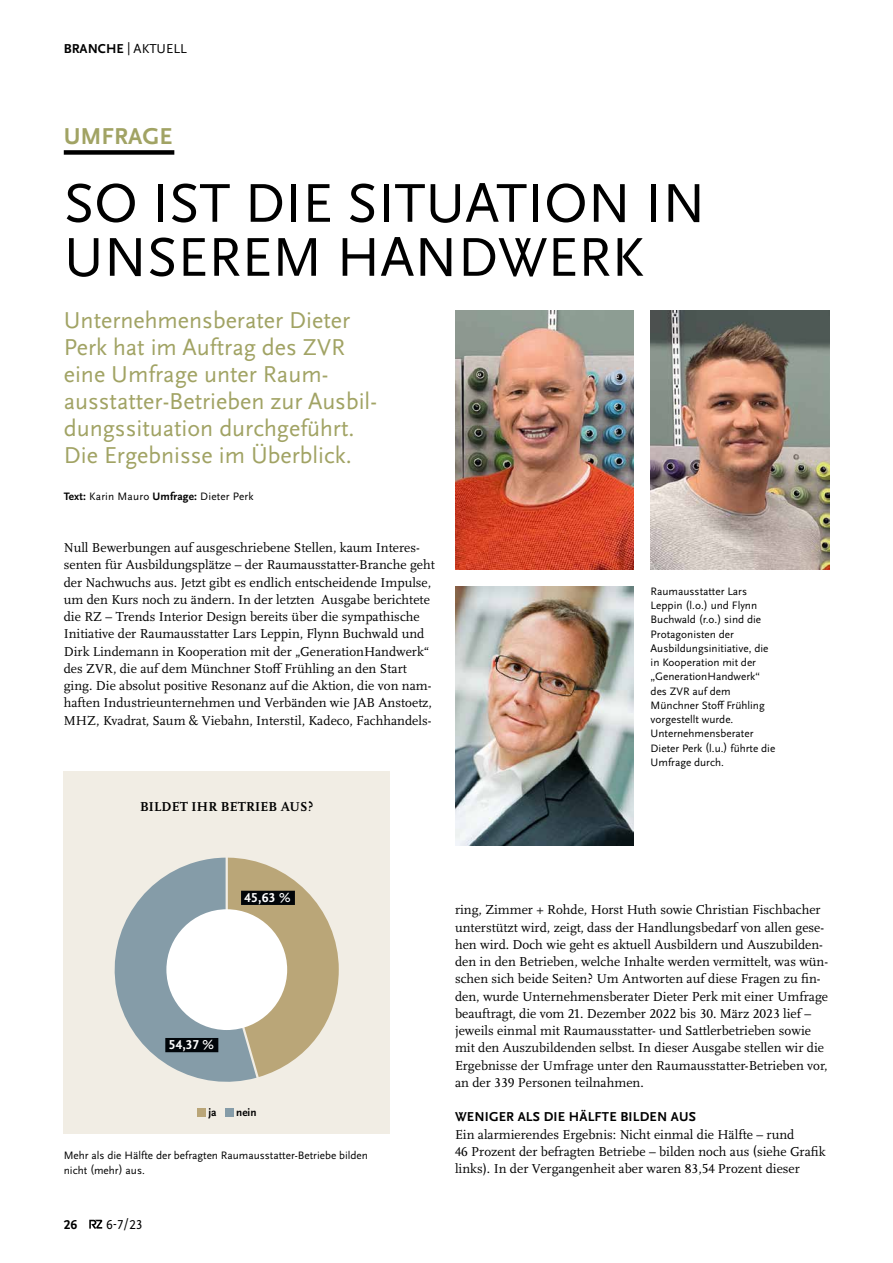
<style>
.page{position:relative;width:893px;height:1263px;background:#fff}
.page>*{position:absolute;margin:0;border:0;box-sizing:border-box;transform-origin:0 0}
.t1{font:57px/54px "Scala Sans OT";color:#000}
.t2{font:24px/27px "Scala Sans OT";color:#a1a364}
.t3{font:700 24px "Scala Sans OT";color:#a1a364}
.t4{font:13.5px/17.2px "Scala OT";color:#000}
.t5{font:700 13.5px "Scala Sans OT";letter-spacing:.015em;color:#000}
.t6{font:13.5px "Scala Sans OT";color:#000}
.t7{font:700 13.5px "Scala OT";letter-spacing:.015em;color:#000}
.t8{font:700 13.5px "Scala Sans OT";letter-spacing:.015em;color:#fff}
.t9{font:11.25px/14.2px "Scala Sans OT";color:#000}
.t10{font:700 11.25px "Scala Sans OT";color:#000}
.s1{font-weight:700}
</style>
<div class="page">
<div style="left:64px;top:771px;width:326px;height:362px;background:#f1ede4"></div>
<svg style="left:115px;top:858px;width:224px;height:224px"></svg>
<div style="left:166px;top:909px;width:121px;height:121px;background:#fff;border-radius:50%"></div>
<div style="left:165px;top:1038px;width:53px;height:14px;background:#010509"></div>
<div style="left:241px;top:891px;width:54px;height:14px;background:#010509"></div>
<div style="left:197px;top:1108px;width:9px;height:8px;background:#baa678"></div>
<div style="left:225px;top:1108px;width:8px;height:8px;background:#859ca8"></div>
<svg style="left:89px;top:1220px;width:13px;height:8px"></svg>
<div style="left:64px;top:150px;width:110px;height:5px;background:#000"></div>
<img style="left:651px;top:311px;width:178px;height:258px">
<img style="left:455px;top:311px;width:179px;height:258px">
<img style="left:455px;top:586px;width:179px;height:259px">
<p class="t6" style="left:64px;top:42px;width:124px"><span class="s1">BRANCHE</span> | AKTUELL</p>
<h2 class="t3" style="left:64px;top:123px;width:110px">UMFRAGE</h2>
<h1 class="t1" style="left:64px;top:177px;width:643px">SO IST DIE SITUATION IN<br>UNSEREM HANDWERK</h1>
<h2 class="t2" style="left:64px;top:307px;width:315px">Unternehmensberater Dieter<br>Perk hat im Auftrag des ZVR eine Umfrage unter Raum&shy;ausstatter-Betrieben zur Ausbil&shy;dungssituation durchgeführt.<br>Die Ergebnisse im Überblick.</h2>
<p class="t9" style="left:64px;top:490px;width:191px"><span class="s1">Text:</span> Karin Mauro <span class="s1">Umfrage:</span> Dieter Perk</p>
<p class="t4" style="left:64px;top:539px;width:373px">Null Bewerbungen auf ausgeschriebene Stellen, kaum Interes&shy;senten für Ausbildungsplätze – der Raumausstatter-Branche geht der Nachwuchs aus. Jetzt gibt es endlich entscheidende Impulse, um den Kurs noch zu ändern. In der letzten Ausgabe berichtete die RZ – Trends Interior Design bereits über die sympathische Initiative der Raumausstatter Lars Leppin, Flynn Buchwald und Dirk Lindemann in Kooperation mit der „GenerationHandwerk“ des ZVR, die auf dem Münchner Stoff Frühling an den Start ging. Die absolut positive Resonanz auf die Aktion, die von nam&shy;haften Industrieunternehmen und Verbänden wie JAB Anstoetz, MHZ, Kvadrat, Saum &amp; Viebahn, Interstil, Kadeco, Fachhandels-</p>
<p class="t7" style="left:140px;top:799px;width:175px">BILDET IHR BETRIEB AUS?</p>
<p class="t9" style="left:651px;top:584px;width:126px">Raumausstatter Lars<br>Leppin (l.o.) und Flynn<br>Buchwald (r.o.) sind die<br>Protagonisten der<br>Ausbildungsinitiative, die in Kooperation mit der „GenerationHandwerk“ des ZVR auf dem<br>Münchner Stoff Frühling vorgestellt wurde.<br>Unternehmensberater<br>Dieter Perk (l.u.) führte die<br>Umfrage durch.</p>
<p class="t8" style="left:245px;top:890px;width:48px">45,63 %</p>
<p class="t8" style="left:169px;top:1037px;width:47px">54,37 %</p>
<p class="t10" style="left:208px;top:1106px;width:10px">ja</p>
<p class="t10" style="left:236px;top:1106px;width:22px">nein</p>
<p class="t9" style="left:64px;top:1149px;width:306px">Mehr als die Hälfte der befragten Raumausstatter-Betriebe bilden nicht (mehr) aus.</p>
<p class="t5" style="left:64px;top:1217px;width:15px">26</p>
<p class="t6" style="left:106px;top:1217px;width:38px">6-7/23</p>
<p class="t4" style="left:455px;top:902px;width:375px">ring, Zimmer + Rohde, Horst Huth sowie Christian Fischbacher unterstützt wird, zeigt, dass der Handlungsbedarf von allen gese&shy;hen wird. Doch wie geht es aktuell Ausbildern und Auszubilden&shy;den in den Betrieben, welche Inhalte werden vermittelt, was wün&shy;schen sich beide Seiten? Um Antworten auf diese Fragen zu fin&shy;den, wurde Unternehmensberater Dieter Perk mit einer Umfrage beauftragt, die vom 21. Dezember 2022 bis 30. März 2023 lief – jeweils einmal mit Raumausstatter- und Sattlerbetrieben sowie mit den Auszubildenden selbst. In dieser Ausgabe stellen wir die Ergebnisse der Umfrage unter den Raumausstatter-Betrieben vor, an der 339 Personen teilnahmen.</p>
<p class="t5" style="left:455px;top:1109px;width:242px">WENIGER ALS DIE HÄLFTE BILDEN AUS</p>
<p class="t4" style="left:455px;top:1126px;width:372px">Ein alarmierendes Ergebnis: Nicht einmal die Hälfte – rund<br>46 Prozent der befragten Betriebe – bilden noch aus (siehe Grafik links). In der Vergangenheit aber waren 83,54 Prozent dieser</p>
</div>
